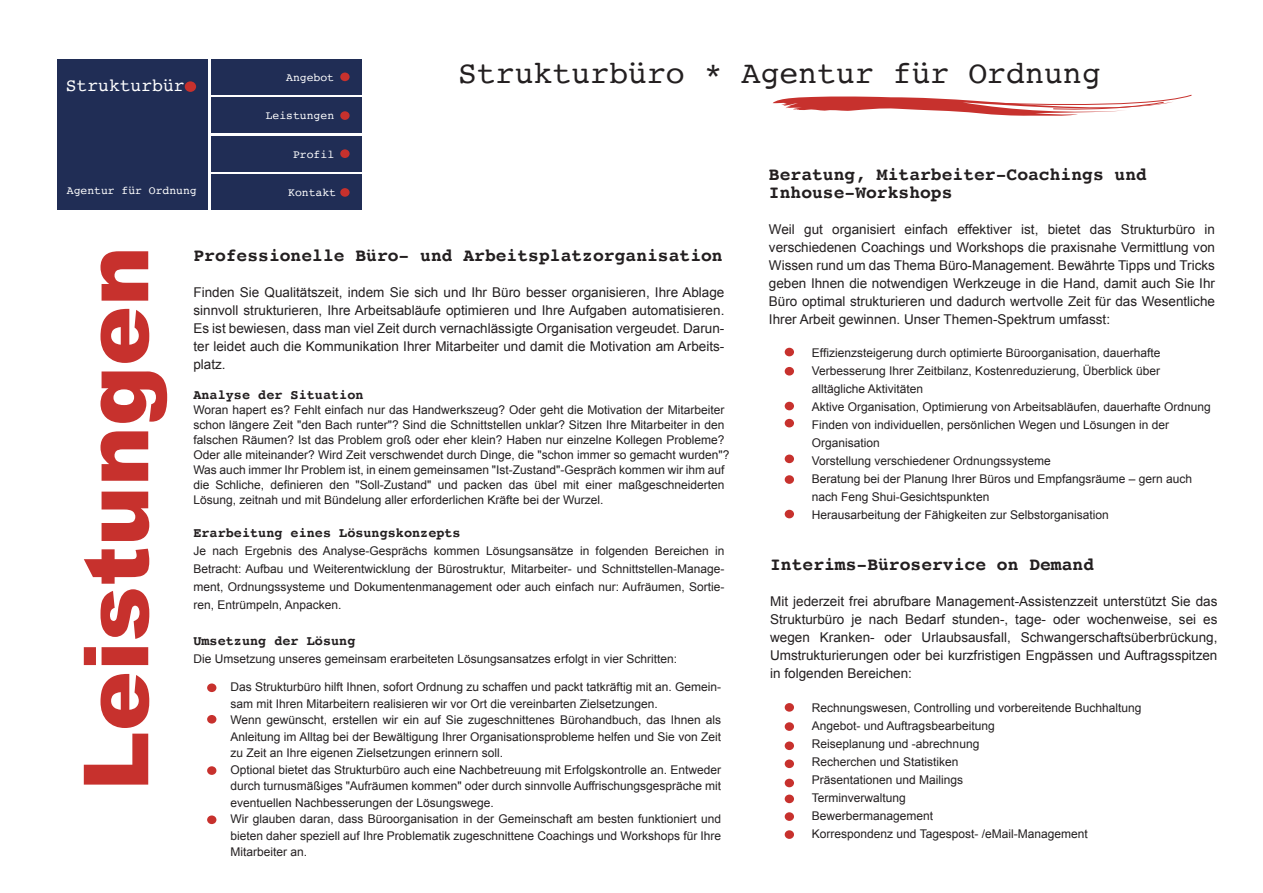
<style>
.page{position:relative;width:1263px;height:893px;background:#fff}
.page>*{position:absolute;margin:0;border:0;box-sizing:border-box;transform-origin:0 0}
.t1{font:900 90px "Arial";color:#c7312d}
.t2{font:31.5px "Courier";color:#231f20}
.t3{font:700 18px/18px "Courier";color:#231f20}
.t4{font:18px "Courier";color:#fff}
.t5{font:13.5px/18px "Arial";color:#231f20;text-align:justify}
.t6{font:700 13.5px "Courier";color:#231f20}
.t7{font:12px/18px "Arial";color:#231f20}
.t8{font:11.4px "Courier";color:#fff}
</style>
<div class="page">
<div style="left:211px;top:59px;width:150px;height:36px;background:#202d55"></div>
<div style="left:211px;top:97px;width:150px;height:36px;background:#202d55"></div>
<div style="left:211px;top:136px;width:150px;height:36px;background:#202d55"></div>
<div style="left:211px;top:174px;width:150px;height:36px;background:#202d55"></div>
<div style="left:58px;top:59px;width:150px;height:150px;background:#202d55"></div>
<div style="left:185px;top:81px;width:11px;height:11px;background:#c7312d;border-radius:50%"></div>
<div style="left:340px;top:73px;width:10px;height:8px;background:#c7312d;border-radius:50%"></div>
<div style="left:340px;top:111px;width:10px;height:9px;background:#c7312d;border-radius:50%"></div>
<div style="left:340px;top:149px;width:10px;height:9px;background:#c7312d;border-radius:50%"></div>
<div style="left:340px;top:188px;width:10px;height:9px;background:#c7312d;border-radius:50%"></div>
<svg style="left:773px;top:94px;width:419px;height:22px"></svg>
<div style="left:785px;top:703px;width:9px;height:9px;background:#c7312d;border-radius:50%"></div>
<div style="left:785px;top:722px;width:9px;height:9px;background:#c7312d;border-radius:50%"></div>
<div style="left:785px;top:741px;width:9px;height:9px;background:#c7312d;border-radius:50%"></div>
<div style="left:785px;top:759px;width:9px;height:9px;background:#c7312d;border-radius:50%"></div>
<div style="left:785px;top:779px;width:9px;height:8px;background:#c7312d;border-radius:50%"></div>
<div style="left:785px;top:795px;width:9px;height:8px;background:#c7312d;border-radius:50%"></div>
<div style="left:785px;top:812px;width:9px;height:9px;background:#c7312d;border-radius:50%"></div>
<div style="left:785px;top:830px;width:9px;height:9px;background:#c7312d;border-radius:50%"></div>
<div style="left:785px;top:348px;width:9px;height:8px;background:#c7312d;border-radius:50%"></div>
<div style="left:785px;top:367px;width:9px;height:9px;background:#c7312d;border-radius:50%"></div>
<div style="left:785px;top:402px;width:9px;height:8px;background:#c7312d;border-radius:50%"></div>
<div style="left:785px;top:419px;width:9px;height:8px;background:#c7312d;border-radius:50%"></div>
<div style="left:785px;top:455px;width:9px;height:8px;background:#c7312d;border-radius:50%"></div>
<div style="left:785px;top:475px;width:9px;height:9px;background:#c7312d;border-radius:50%"></div>
<div style="left:785px;top:510px;width:9px;height:8px;background:#c7312d;border-radius:50%"></div>
<div style="left:207px;top:683px;width:9px;height:9px;background:#c7312d;border-radius:50%"></div>
<div style="left:207px;top:715px;width:9px;height:9px;background:#c7312d;border-radius:50%"></div>
<div style="left:207px;top:766px;width:9px;height:9px;background:#c7312d;border-radius:50%"></div>
<div style="left:207px;top:815px;width:9px;height:9px;background:#c7312d;border-radius:50%"></div>
<h2 class="t2" style="left:458px;top:48px;width:644px">Strukturbüro * Agentur für Ordnung</h2>
<p class="t8" style="left:286px;top:69px;width:49px">Angebot</p>
<p class="t8" style="left:266px;top:107px;width:70px">Leistungen</p>
<p class="t8" style="left:293px;top:146px;width:43px">Profil</p>
<p class="t8" style="left:288px;top:184px;width:49px">Kontakt</p>
<h3 class="t4" style="left:66px;top:71px;width:120px">Strukturbür</h3>
<h3 class="t3" style="left:769px;top:164px;width:380px">Beratung, Mitarbeiter-Coachings und<br>Inhouse-Workshops</h3>
<p class="t5" style="left:769px;top:220px;width:448px">Weil gut organisiert einfach effektiver ist, bietet das Strukturbüro in verschiedenen Coachings und Workshops die praxisnahe Vermittlung von Wissen rund um das Thema Büro-Management. Bewährte Tipps und Tricks geben Ihnen die notwendigen Werkzeuge in die Hand, damit auch Sie Ihr Büro optimal strukturieren und dadurch wertvolle Zeit für das Wesentliche Ihrer Arbeit gewinnen. Unser Themen-Spektrum umfasst:</p>
<p class="t8" style="left:67px;top:182px;width:131px">Agentur für Ordnung</p>
<h3 class="t3" style="left:193px;top:245px;width:531px">Professionelle Büro- und Arbeitsplatzorganisation</h3>
<p class="t5" style="left:193px;top:283px;width:532px">Finden Sie Qualitätszeit, indem Sie sich und Ihr Büro besser organisieren, Ihre Ablage sinnvoll strukturieren, Ihre Arbeitsabläufe optimieren und Ihre Aufgaben automatisieren.<br>Es ist bewiesen, dass man viel Zeit durch vernachlässigte Organisation vergeudet. Darun&shy;ter leidet auch die Kommunikation Ihrer Mitarbeiter und damit die Motivation am Arbeits&shy;platz.</p>
<p class="t6" style="left:193px;top:384px;width:172px">Analyse der Situation</p>
<p class="t7" style="left:193px;top:402px;width:538px;line-height:15px">Woran hapert es? Fehlt einfach nur das Handwerkszeug? Oder geht die Motivation der Mitarbeiter schon längere Zeit "den Bach runter"? Sind die Schnittstellen unklar? Sitzen Ihre Mitarbeiter in den falschen Räumen? Ist das Problem groß oder eher klein? Haben nur einzelne Kollegen Probleme?<br>Oder alle miteinander? Wird Zeit verschwendet durch Dinge, die "schon immer so gemacht wurden"?<br>Was auch immer Ihr Problem ist, in einem gemeinsamen "Ist-Zustand"-Gespräch kommen wir ihm auf die Schliche, definieren den "Soll-Zustand" und packen das übel mit einer maßgeschneiderten Lösung, zeitnah und mit Bündelung aller erforderlichen Kräfte bei der Wurzel.</p>
<p class="t6" style="left:193px;top:522px;width:269px">Erarbeitung eines Lösungskonzepts</p>
<p class="t7" style="left:193px;top:542px;width:532px;text-align:justify">Je nach Ergebnis des Analyse-Gesprächs kommen Lösungsansätze in folgenden Bereichen in Betracht: Aufbau und Weiterentwicklung der Bürostruktur, Mitarbeiter- und Schnittstellen-Manage&shy;ment, Ordnungssysteme und Dokumentenmanagement oder auch einfach nur: Aufräumen, Sortie&shy;ren, Entrümpeln, Anpacken.</p>
<p class="t6" style="left:193px;top:630px;width:163px">Umsetzung der Lösung</p>
<p class="t7" style="left:193px;top:650px;width:485px">Die Umsetzung unseres gemeinsam erarbeiteten Lösungsansatzes erfolgt in vier Schritten:</p>
<h1 class="t1" style="left:51px;top:791px;width:547px;rotate:-90deg">Leistungen</h1>
<p class="t7" style="left:812px;top:344px;width:400px">Effizienzsteigerung durch optimierte Büroorganisation, dauerhafte Verbesserung Ihrer Zeitbilanz, Kostenreduzierung, Überblick über alltägliche Aktivitäten<br>Aktive Organisation, Optimierung von Arbeitsabläufen, dauerhafte Ordnung Finden von individuellen, persönlichen Wegen und Lösungen in der Organisation<br>Vorstellung verschiedener Ordnungssysteme<br>Beratung bei der Planung Ihrer Büros und Empfangsräume – gern auch nach Feng Shui-Gesichtspunkten<br>Herausarbeitung der Fähigkeiten zur Selbstorganisation</p>
<h3 class="t3" style="left:770px;top:555px;width:326px">Interims-Büroservice on Demand</h3>
<p class="t5" style="left:770px;top:593px;width:449px">Mit jederzeit frei abrufbare Management-Assistenzzeit unterstützt Sie das Strukturbüro je nach Bedarf stunden-, tage- oder wochenweise, sei es wegen Kranken- oder Urlaubsausfall, Schwangerschaftsüberbrückung, Umstrukturierungen oder bei kurzfristigen Engpässen und Auftragsspitzen in folgenden Bereichen:</p>
<p class="t7" style="left:230px;top:679px;width:492px;line-height:16.5px">Das Strukturbüro hilft Ihnen, sofort Ordnung zu schaffen und packt tatkräftig mit an. Gemein&shy;sam mit Ihren Mitarbeitern realisieren wir vor Ort die vereinbarten Zielsetzungen.<br>Wenn gewünscht, erstellen wir ein auf Sie zugeschnittenes Bürohandbuch, das Ihnen als Anleitung im Alltag bei der Bewältigung Ihrer Organisationsprobleme helfen und Sie von Zeit zu Zeit an Ihre eigenen Zielsetzungen erinnern soll.<br>Optional bietet das Strukturbüro auch eine Nachbetreuung mit Erfolgskontrolle an. Entweder durch turnusmäßiges "Aufräumen kommen" oder durch sinnvolle Auffrischungsgespräche mit eventuellen Nachbesserungen der Lösungswege.<br>Wir glauben daran, dass Büroorganisation in der Gemeinschaft am besten funktioniert und bieten daher speziell auf Ihre Problematik zugeschnittene Coachings und Workshops für Ihre Mitarbeiter an.</p>
<p class="t7" style="left:812px;top:699px;width:331px">Rechnungswesen, Controlling und vorbereitende Buchhaltung Angebot- und Auftragsbearbeitung<br>Reiseplanung und -abrechnung<br>Recherchen und Statistiken<br>Präsentationen und Mailings<br>Terminverwaltung<br>Bewerbermanagement<br>Korrespondenz und Tagespost- /eMail-Management</p>
</div>
